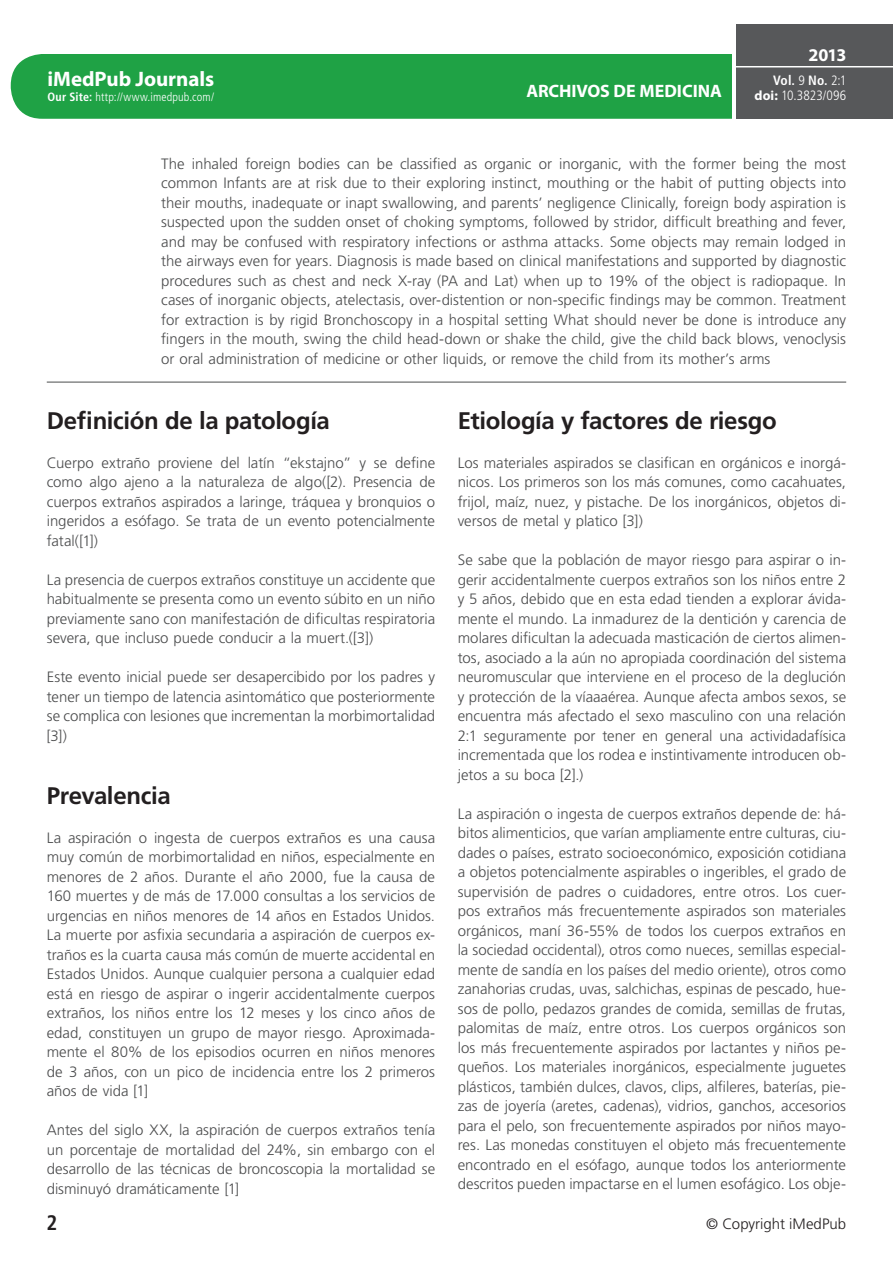
<style>
.page{position:relative;width:893px;height:1263px;background:#fff}
.page>*{position:absolute;margin:0;border:0;box-sizing:border-box;transform-origin:0 0}
._02-Subtit{font:700 24px "Frutiger LT Std";letter-spacing:-.015em;color:#231f20}
.t1{font:700 21px "Myriad Pro";letter-spacing:-.005em;color:#fff}
._01-txt_80{font:700 condensed 21px "Frutiger LT Std";color:#231f20}
.t2{font:700 18px "Myriad Pro";letter-spacing:-.005em;color:#fff}
._01-txt_80-2{font:300 15px/19.5px "Frutiger LT Std";color:#4b4c4d;text-align:justify}
.t3{font:300 15px "Frutiger LT Std";color:#231f20}
.t4{font:300 condensed 13.5px "Frutiger LT Std";letter-spacing:.005em;color:#fff}
.t5{font:700 condensed 13.5px "Frutiger LT Std";color:#fff}
.t6{font:300 condensed 12px "Frutiger LT Std";letter-spacing:.015em;color:#fff}
.s1{font-weight:700}
.s2{font-weight:300}
.s3{font-family:"Myriad Pro";font-weight:700;font-stretch:normal}
</style>
<div class="page">
<div style="left:11px;top:54px;width:774px;height:65px;background:#1fa245;border-radius:32px"></div>
<div style="left:732px;top:0;width:6px;height:126px;background:#fff"></div>
<div style="left:736px;top:24px;width:157px;height:95px;background:#57585a"></div>
<hr style="left:736px;top:66px;width:157px;height:1px;background:#fff">
<hr style="left:47px;top:382px;width:799px;height:1px;background:#4b4c4d">
<p class="t1" style="left:48px;top:65px;width:168px">iMedPub Journals</p>
<p class="t6" style="left:48px;top:90px;width:168px"><span class="s1">Our Site:</span> http://www.imedpub.com/</p>
<p class="t2" style="left:526px;top:79px;width:197px">ARCHIVOS DE MEDICINA</p>
<p class="t2" style="left:808px;top:43px;width:39px">2013</p>
<p class="t5" style="left:773px;top:72px;width:75px">Vol. <span class="s2">9</span> No. <span class="s2">2:1</span></p>
<p class="t4" style="left:755px;top:87px;width:93px"><span class="s3">doi:</span> 10.3823/096</p>
<p class="_01-txt_80-2" style="left:161px;top:154px;width:686px">The inhaled foreign bodies can be classified as organic or inorganic, with the former being the most common Infants are at risk due to their exploring instinct, mouthing or the habit of putting objects into their mouths, inadequate or inapt swallowing, and parents’ negligence Clinically, foreign body aspiration is suspected upon the sudden onset of choking symptoms, followed by stridor, difficult breathing and fever, and may be confused with respiratory infections or asthma attacks. Some objects may remain lodged in the airways even for years. Diagnosis is made based on clinical manifestations and supported by diagnostic procedures such as chest and neck X-ray (PA and Lat) when up to 19% of the object is radiopaque. In cases of inorganic objects, atelectasis, over-distention or non-specific findings may be common. Treatment for extraction is by rigid Bronchoscopy in a hospital setting What should never be done is introduce any fingers in the mouth, swing the child head-down or shake the child, give the child back blows, venoclysis or oral administration of medicine or other liquids, or remove the child from its mother’s arms</p>
<p class="_02-Subtit" style="left:47px;top:406px;width:285px">Definición de la patología</p>
<p class="_01-txt_80-2" style="left:47px;top:453px;width:390px">Cuerpo extraño proviene del latín “ekstajno” y se define como algo ajeno a la naturaleza de algo([2). Presencia de cuerpos extraños aspirados a laringe, tráquea y bronquios o ingeridos a esófago. Se trata de un evento potencialmente fatal([1])</p>
<p class="_01-txt_80-2" style="left:47px;top:570px;width:390px">La presencia de cuerpos extraños constituye un accidente que habitualmente se presenta como un evento súbito en un niño previamente sano con manifestación de dificultas respiratoria severa, que incluso puede conducir a la muert.([3])</p>
<p class="_01-txt_80-2" style="left:47px;top:668px;width:390px">Este evento inicial puede ser desapercibido por los padres y tener un tiempo de latencia asintomático que posteriormente se complica con lesiones que incrementan la morbimortalidad [3])</p>
<p class="_02-Subtit" style="left:47px;top:781px;width:125px">Prevalencia</p>
<p class="_01-txt_80-2" style="left:47px;top:828px;width:390px">La aspiración o ingesta de cuerpos extraños es una causa muy común de morbimortalidad en niños, especialmente en menores de 2 años. Durante el año 2000, fue la causa de 160 muertes y de más de 17.000 consultas a los servicios de urgencias en niños menores de 14 años en Estados Unidos.<br>La muerte por asfixia secundaria a aspiración de cuerpos ex&shy;traños es la cuarta causa más común de muerte accidental en Estados Unidos. Aunque cualquier persona a cualquier edad está en riesgo de aspirar o ingerir accidentalmente cuerpos extraños, los niños entre los 12 meses y los cinco años de edad, constituyen un grupo de mayor riesgo. Aproximada&shy;mente el 80% de los episodios ocurren en niños menores de 3 años, con un pico de incidencia entre los 2 primeros años de vida [1]</p>
<p class="_01-txt_80-2" style="left:47px;top:1121px;width:390px">Antes del siglo XX, la aspiración de cuerpos extraños tenía un porcentaje de mortalidad del 24%, sin embargo con el desarrollo de las técnicas de broncoscopia la mortalidad se disminuyó dramáticamente [1]</p>
<p class="_02-Subtit" style="left:458px;top:406px;width:320px">Etiología y factores de riesgo</p>
<p class="_01-txt_80-2" style="left:458px;top:453px;width:390px">Los materiales aspirados se clasifican en orgánicos e inorgá&shy;nicos. Los primeros son los más comunes, como cacahuates, frijol, maíz, nuez, y pistache. De los inorgánicos, objetos di&shy;versos de metal y platico [3])</p>
<p class="_01-txt_80-2" style="left:458px;top:551px;width:390px">Se sabe que la población de mayor riesgo para aspirar o in&shy;gerir accidentalmente cuerpos extraños son los niños entre 2 y 5 años, debido que en esta edad tienden a explorar ávida&shy;mente el mundo. La inmadurez de la dentición y carencia de molares dificultan la adecuada masticación de ciertos alimen&shy;tos, asociado a la aún no apropiada coordinación del sistema neuromuscular que interviene en el proceso de la deglución y protección de la víaaaérea. Aunque afecta ambos sexos, se encuentra más afectado el sexo masculino con una relación 2:1 seguramente por tener en general una actividadafísica incrementada que los rodea e instintivamente introducen ob&shy;jetos a su boca [2].)</p>
<p class="_01-txt_80-2" style="left:458px;top:804px;width:390px">La aspiración o ingesta de cuerpos extraños depende de: há&shy;bitos alimenticios, que varían ampliamente entre culturas, ciu&shy;dades o países, estrato socioeconómico, exposición cotidiana a objetos potencialmente aspirables o ingeribles, el grado de supervisión de padres o cuidadores, entre otros. Los cuer&shy;pos extraños más frecuentemente aspirados son materiales orgánicos, maní 36-55% de todos los cuerpos extraños en la sociedad occidental), otros como nueces, semillas especial&shy;mente de sandía en los países del medio oriente), otros como zanahorias crudas, uvas, salchichas, espinas de pescado, hue&shy;sos de pollo, pedazos grandes de comida, semillas de frutas, palomitas de maíz, entre otros. Los cuerpos orgánicos son los más frecuentemente aspirados por lactantes y niños pe&shy;queños. Los materiales inorgánicos, especialmente juguetes plásticos, también dulces, clavos, clips, alfileres, baterías, pie&shy;zas de joyería (aretes, cadenas), vidrios, ganchos, accesorios para el pelo, son frecuentemente aspirados por niños mayo&shy;res. Las monedas constituyen el objeto más frecuentemente encontrado en el esófago, aunque todos los anteriormente descritos pueden impactarse en el lumen esofágico. Los obje-</p>
<p class="_01-txt_80" style="left:46px;top:1210px;width:12px">2</p>
<p class="t3" style="left:706px;top:1216px;width:141px">© Copyright iMedPub</p>
</div>
